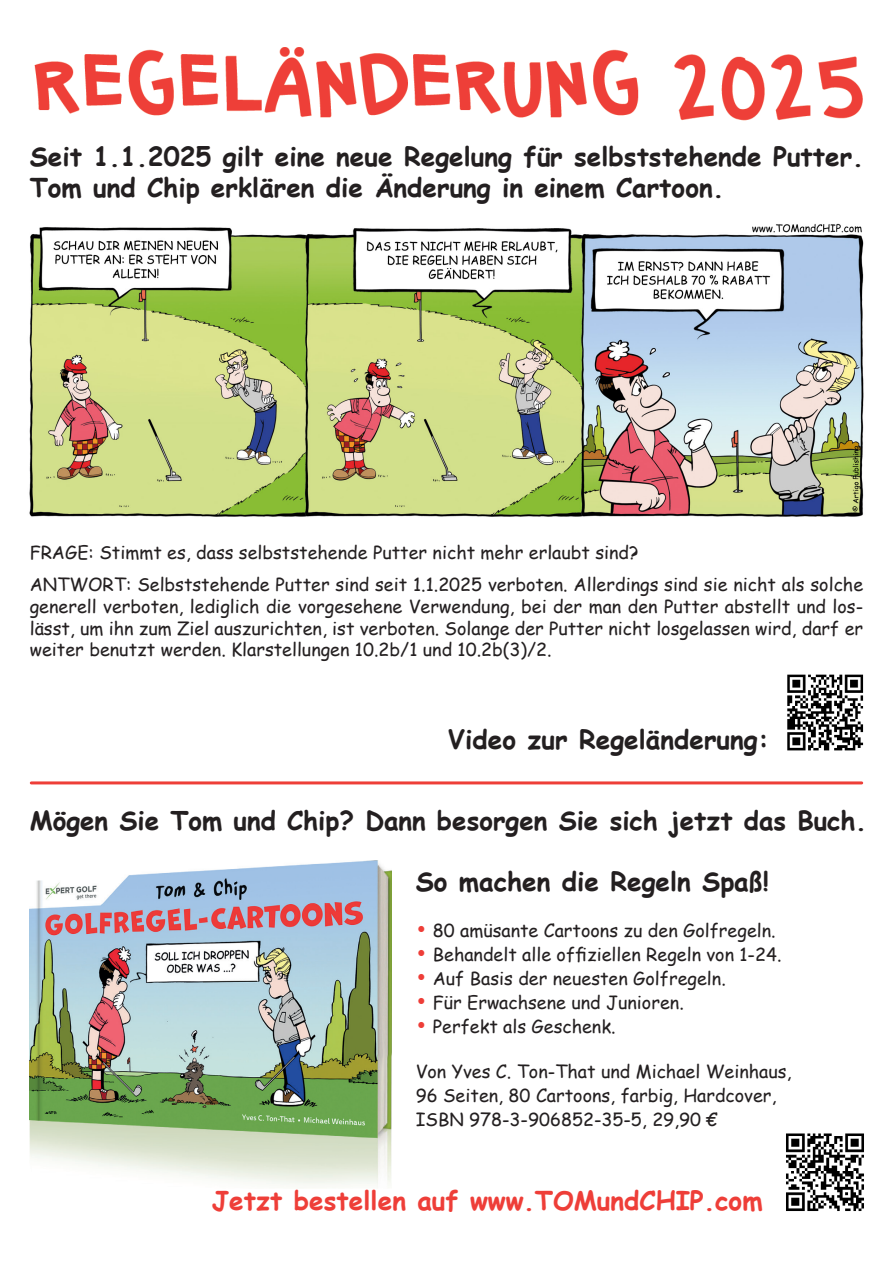
<style>
.page{position:relative;width:893px;height:1263px;background:#fff}
.page>*{position:absolute;margin:0;border:0;box-sizing:border-box;transform-origin:0 0}
.t1{font:700 26.1px/31.3px "Comic Sans MS";color:#231f20}
.t2{font:700 26.1px "Comic Sans MS";color:#ee3e38}
.t3{font:700 25.95px "Comic Sans MS";color:#231f20}
.t4{font:18px/21.6px "Comic Sans MS";color:#231f20}
.s1{font-size:30px;color:#ee3e38}
</style>
<div class="page">
<img style="left:29px;top:223px;width:835px;height:294px">
<hr style="left:31px;top:781px;width:831px;height:3px;background:#ee3e38">
<img style="left:34px;top:47px;width:829px;height:74px">
<img style="left:30px;top:860px;width:361px;height:325px">
<img style="left:786px;top:1133px;width:78px;height:78px">
<img style="left:787px;top:674px;width:77px;height:77px">
<p class="t1" style="left:30px;top:140px;width:835px">Seit 1.1.2025 gilt eine neue Regelung für selbststehende Putter.<br>Tom und Chip erklären die Änderung in einem Cartoon.</p>
<p class="t4" style="left:30px;top:541px;width:610px">FRAGE: Stimmt es, dass selbststehende Putter nicht mehr erlaubt sind?</p>
<p class="t4" style="left:30px;top:573px;width:835px;text-align:justify">ANTWORT: Selbststehende Putter sind seit 1.1.2025 verboten. Allerdings sind sie nicht als solche generell verboten, lediglich die vorgesehene Verwendung, bei der man den Putter abstellt und los&shy;lässt, um ihn zum Ziel auszurichten, ist verboten. Solange der Putter nicht losgelassen wird, darf er weiter benutzt werden. Klarstellungen 10.2b/1 und 10.2b(3)/2.</p>
<p class="t1" style="left:448px;top:723px;width:323px">Video zur Regeländerung:</p>
<p class="t3" style="left:30px;top:801px;width:839px">Mögen Sie Tom und Chip? Dann besorgen Sie sich jetzt das Buch.</p>
<p class="t1" style="left:416px;top:865px;width:355px">So machen die Regeln Spaß!</p>
<p class="t4" style="left:416px;top:919px;width:361px"><span class="s1">•</span> 80 amüsante Cartoons zu den Golfregeln.</p>
<p class="t4" style="left:416px;top:943px;width:367px"><span class="s1">•</span> Behandelt alle offiziellen Regeln von 1-24.</p>
<p class="t4" style="left:416px;top:967px;width:311px"><span class="s1">•</span> Auf Basis der neuesten Golfregeln.</p>
<p class="t4" style="left:416px;top:991px;width:270px"><span class="s1">•</span> Für Erwachsene und Junioren.</p>
<p class="t4" style="left:416px;top:1015px;width:201px"><span class="s1">•</span> Perfekt als Geschenk.</p>
<p class="t4" style="left:416px;top:1059px;width:377px;line-height:24px">Von Yves C. Ton-That und Michael Weinhaus,<br>96 Seiten, 80 Cartoons, farbig, Hardcover,</p>
<p class="t4" style="left:416px;top:1108px;width:303px">ISBN 978-3-906852-35-5, 29,90 €</p>
<p class="t2" style="left:212px;top:1181px;width:552px">Jetzt bestellen auf www.TOMundCHIP.com</p>
</div>
